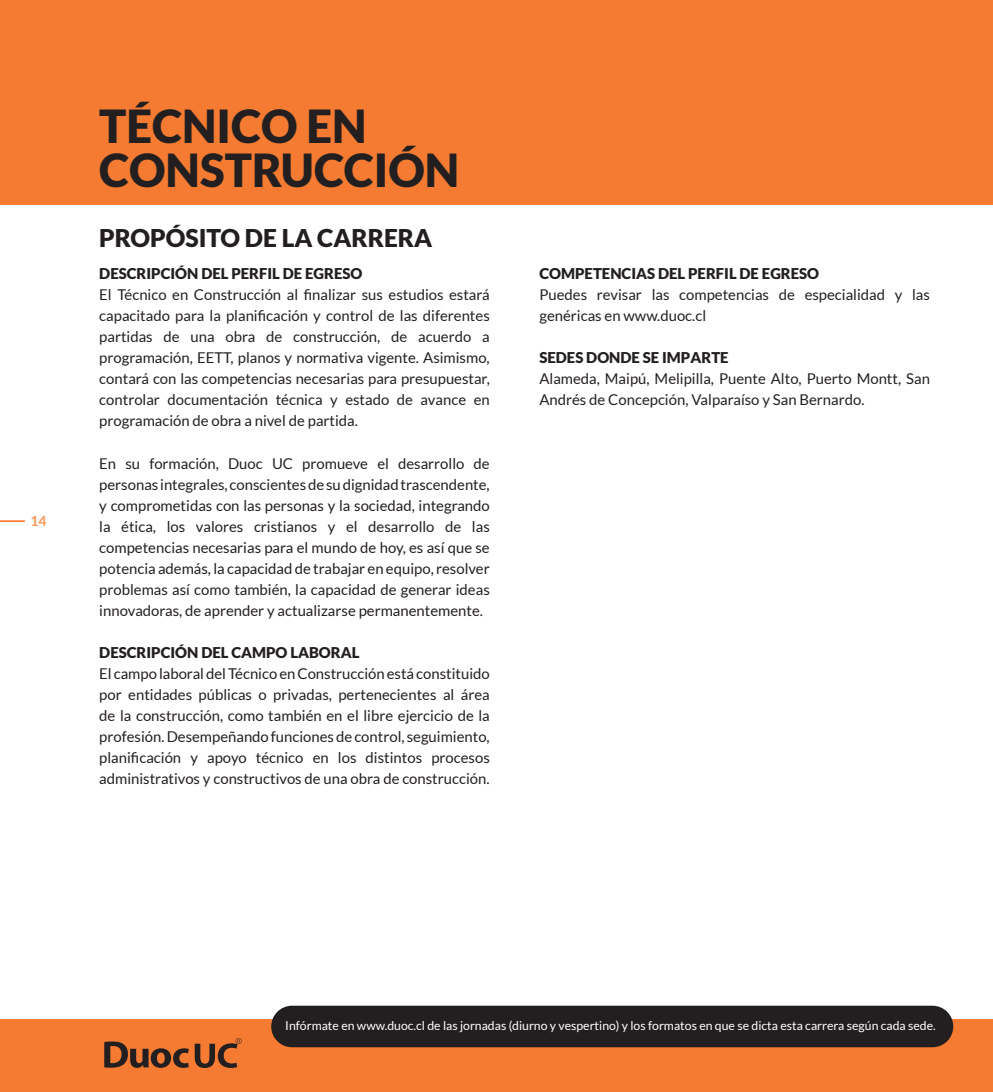
<style>
.page{position:relative;width:993px;height:1092px;background:#fff}
.page>*{position:absolute;margin:0;border:0;box-sizing:border-box;transform-origin:0 0}
.t1{font:900 45.5px/43.8px "Lato";color:#231f20}
.t2{font:900 24.5px "Lato";color:#231f20}
.t3{font:14.88px/21px "Lato";color:#231f20;text-align:justify}
.t4{font:900 14.88px "Lato";color:#231f20}
.t5{font:700 14px "Lato";color:#f7965a}
.t6{font:12.25px "Lato";color:#fff}
</style>
<div class="page">
<hr style="left:0;top:520px;width:25px;height:2px;background:#f47b31">
<div style="left:0;top:1019px;width:992px;height:72px;background:#f47b31"></div>
<svg style="left:104px;top:1041px;width:85px;height:26px"></svg>
<svg style="left:195px;top:1038px;width:46px;height:29px"></svg>
<div style="left:271px;top:1005px;width:681px;height:42px;background:#231f20;border-radius:21px"></div>
<div style="left:0;top:0;width:992px;height:204px;background:#f47b31"></div>
<p class="t5" style="left:31px;top:512px;width:18px">14</p>
<p class="t1" style="left:99px;top:104px;width:361px">TÉCNICO EN<br>CONSTRUCCIÓN</p>
<h2 class="t2" style="left:99px;top:224px;width:334px">PROPÓSITO DE LA CARRERA</h2>
<p class="t4" style="left:99px;top:265px;width:264px">DESCRIPCIÓN DEL PERFIL DE EGRESO</p>
<p class="t3" style="left:99px;top:284px;width:392px">El Técnico en Construcción al finalizar sus estudios estará capacitado para la planificación y control de las diferentes partidas de una obra de construcción, de acuerdo a programación, EETT, planos y normativa vigente. Asimismo, contará con las competencias necesarias para presupuestar, controlar documentación técnica y estado de avance en programación de obra a nivel de partida.</p>
<p class="t3" style="left:99px;top:452px;width:392px">En su formación, Duoc UC promueve el desarrollo de personas integrales, conscientes de su dignidad trascendente, y comprometidas con las personas y la sociedad, integrando la ética, los valores cristianos y el desarrollo de las competencias necesarias para el mundo de hoy, es así que se potencia además, la capacidad de trabajar en equipo, resolver problemas así como también, la capacidad de generar ideas innovadoras, de aprender y actualizarse permanentemente.</p>
<p class="t4" style="left:99px;top:643px;width:261px">DESCRIPCIÓN DEL CAMPO LABORAL</p>
<p class="t3" style="left:99px;top:662px;width:392px">El campo laboral del Técnico en Construcción está constituido por entidades públicas o privadas, pertenecientes al área de la construcción, como también en el libre ejercicio de la profesión. Desempeñando funciones de control, seguimiento, planificación y apoyo técnico en los distintos procesos administrativos y constructivos de una obra de construcción.</p>
<p class="t4" style="left:539px;top:265px;width:281px">COMPETENCIAS DEL PERFIL DE EGRESO</p>
<p class="t3" style="left:539px;top:284px;width:392px">Puedes revisar las competencias de especialidad y las genéricas en www.duoc.cl</p>
<p class="t4" style="left:539px;top:349px;width:191px">SEDES DONDE SE IMPARTE</p>
<p class="t3" style="left:539px;top:368px;width:392px">Alameda, Maipú, Melipilla, Puente Alto, Puerto Montt, San<br>Andrés de Concepción, Valparaíso y San Bernardo.</p>
<p class="t6" style="left:285px;top:1019px;width:652px">Infórmate en www.duoc.cl de las jornadas (diurno y vespertino) y los formatos en que se dicta esta carrera según cada sede.</p>
</div>
